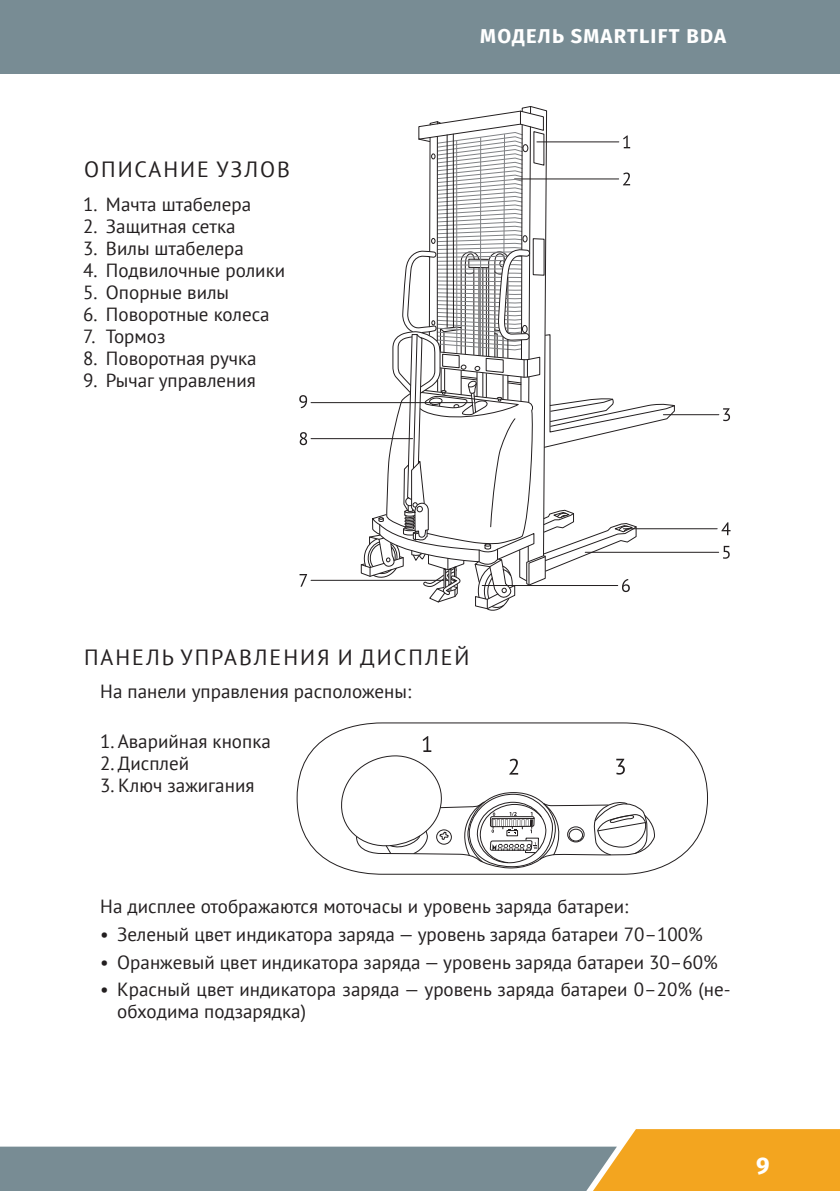
<style>
.page{position:relative;width:840px;height:1191px;background:#fff}
.page>*{position:absolute;margin:0;border:0;box-sizing:border-box;transform-origin:0 0}
.t1{font:700 24px "Fira Sans OT";color:#fff}
.t2{font:22px "PT Sans";letter-spacing:.09em;color:#231f20}
.t3{font:700 20px "Fira Sans OT";letter-spacing:.06em;color:#fff}
.t4{font:19px/22px "PT Sans";color:#231f20}
</style>
<div class="page">
<div style="left:0;top:0;width:839px;height:74px;background:#788c94"></div>
<svg style="left:0;top:1129px;width:839px;height:62px"></svg>
<svg style="left:723px;top:408px;width:6px;height:13px"></svg>
<svg style="left:721px;top:522px;width:9px;height:13px"></svg>
<svg style="left:723px;top:546px;width:6px;height:13px"></svg>
<svg style="left:299px;top:574px;width:8px;height:12px"></svg>
<svg style="left:299px;top:432px;width:8px;height:13px"></svg>
<svg style="left:299px;top:395px;width:8px;height:13px"></svg>
<hr style="left:623px;top:528px;width:93px;height:1px;background:#231f20">
<hr style="left:585px;top:552px;width:133px;height:1px;background:#231f20">
<hr style="left:311px;top:580px;width:136px;height:1px;background:#231f20">
<hr style="left:311px;top:438px;width:101px;height:1px;background:#231f20">
<hr style="left:311px;top:402px;width:162px;height:1px;background:#231f20">
<hr style="left:663px;top:414px;width:55px;height:1px;background:#231f20">
<svg style="left:360px;top:106px;width:315px;height:505px"></svg>
<svg style="left:296px;top:722px;width:412px;height:153px"></svg>
<svg style="left:338px;top:736px;width:317px;height:138px"></svg>
<p class="t2" style="left:84px;top:155px;width:207px">ОПИСАНИЕ УЗЛОВ</p>
<p class="t4" style="left:83px;top:192px;width:169px">1. Мачта штабелера</p>
<p class="t4" style="left:83px;top:214px;width:154px">2. Защитная сетка</p>
<p class="t4" style="left:83px;top:236px;width:162px">3. Вилы штабелера</p>
<p class="t4" style="left:83px;top:258px;width:203px">4. Подвилочные ролики</p>
<p class="t4" style="left:83px;top:280px;width:147px">5. Опорные вилы</p>
<p class="t4" style="left:83px;top:302px;width:188px">6. Поворотные колеса</p>
<p class="t4" style="left:83px;top:324px;width:84px">7. Тормоз</p>
<p class="t4" style="left:83px;top:346px;width:175px">8. Поворотная ручка</p>
<p class="t4" style="left:83px;top:368px;width:174px">9. Рычаг управления</p>
<p class="t3" style="left:480px;top:22px;width:247px">МОДЕЛЬ SMARTLIFT BDA</p>
<p class="t2" style="left:84px;top:643px;width:386px">ПАНЕЛЬ УПРАВЛЕНИЯ И ДИСПЛЕЙ</p>
<p class="t4" style="left:100px;top:680px;width:312px">На панели управления расположены:</p>
<p class="t4" style="left:100px;top:730px;width:172px">1. Аварийная кнопка</p>
<p class="t4" style="left:100px;top:752px;width:90px">2. Дисплей</p>
<p class="t4" style="left:100px;top:774px;width:155px">3. Ключ зажигания</p>
<p class="t4" style="left:100px;top:895px;width:529px">На дисплее отображаются моточасы и уровень заряда батареи:</p>
<p class="t4" style="left:100px;top:923px;width:603px">• Зеленый цвет индикатора заряда — уровень заряда батареи 70–100%</p>
<p class="t4" style="left:100px;top:950px;width:619px">• Оранжевый цвет индикатора заряда — уровень заряда батареи 30–60%</p>
<p class="t4" style="left:117px;top:978px;width:614px;text-indent:-17px">• Красный цвет индикатора заряда — уровень заряда батареи 0–20% (не&shy;обходима подзарядка)</p>
<p class="t1" style="left:755px;top:1148px;width:15px">9</p>
</div>
